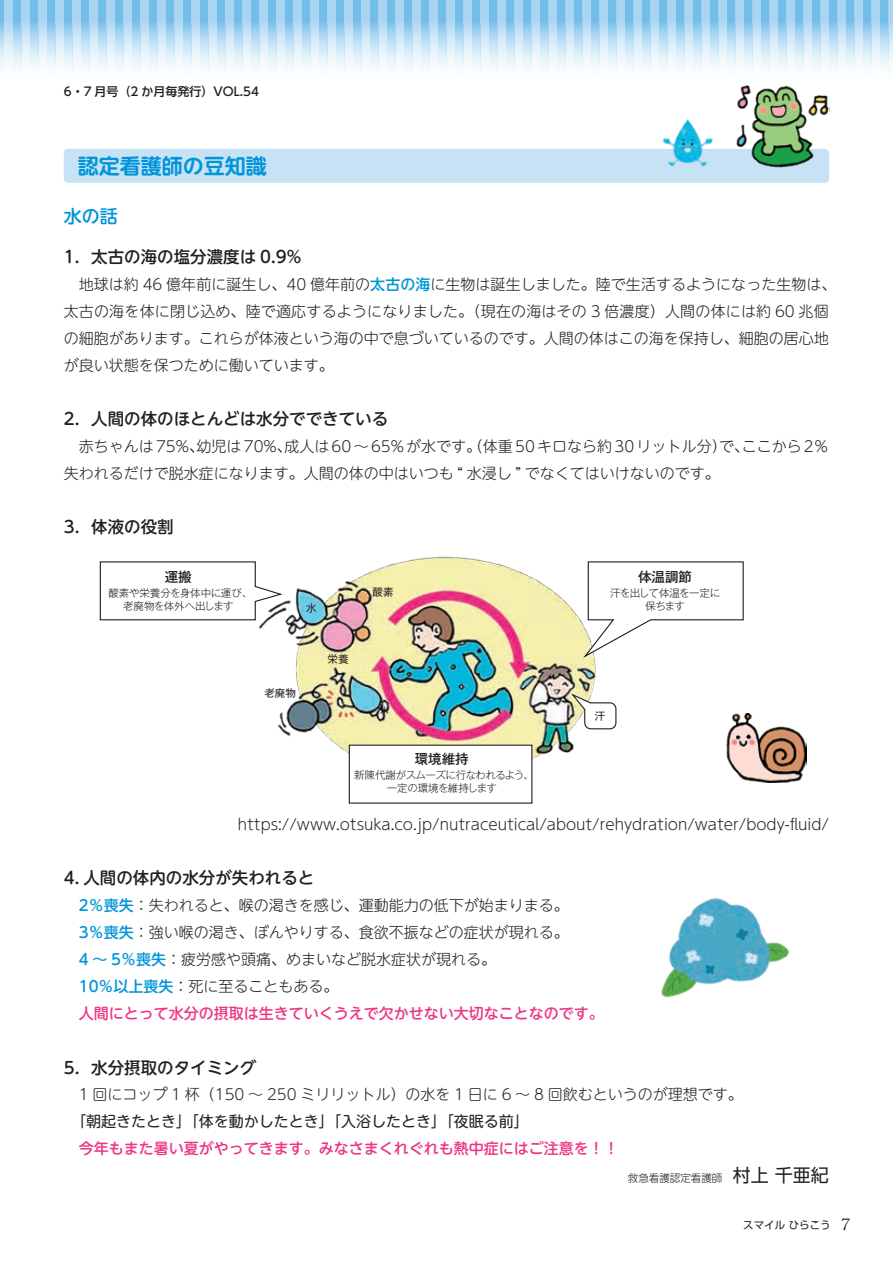
<style>
.page{position:relative;width:893px;height:1263px;background:#fff}
.page>*{position:absolute;margin:0;border:0;box-sizing:border-box;transform-origin:0 0}
.t1{font:700 21px "UD Shin M Go Pr 6 De";color:#0095d9}
.t2{font:500 18px "UD Shin M Go Pr 6";color:#0095d9}
.t3{font:500 16.5px "UD Shin M Go Pr 6";color:#231f20}
.t4{font:300 15px/27px "UD Shin M Go Pr 6";color:#231f20}
.t5{font:500 15px "UD Shin M Go Pr 6";color:#ee3684}
.t6{font:15px "UD Shin M Go Pr 6";color:#231f20}
.t7{font:500 13.5px "Gothic MB101 Pr 6";color:#231f20}
.t8{font:500 12px "UD Shin Go Pr 6";color:#231f20}
.t9{font:300 10.5px/12.6px "Gothic MB101 Pr 6";letter-spacing:-.045em;color:#231f20;text-align:center}
.t10{font:300 10.5px/12.6px "Gothic MB101 Pr 6";letter-spacing:-.02em;color:#231f20;text-align:center}
.t11{font:300 10.5px "UD Shin Go Pr 6";color:#231f20}
.t12{font:10.5px "UD Shin Go Pr 6";color:#231f20}
.t13{font:10.5px "Gothic MB101 Pr 6";color:#231f20}
.t14{font:9px "Gothic MB101 Pr 6";color:#231f20}
.s1{font-weight:500;color:#0095d9}
.s2{font-weight:500;color:#ee3684}
.s3{font-weight:400;font-size:18px}
.s4{font-family:"UD Reimin Pr 6";font-size:15px}
</style>
<div class="page">
<svg style="left:183px;top:0;width:8px;height:68px"></svg>
<svg style="left:727px;top:0;width:9px;height:71px"></svg>
<svg style="left:200px;top:0;width:8px;height:68px"></svg>
<svg style="left:744px;top:0;width:9px;height:71px"></svg>
<svg style="left:217px;top:0;width:8px;height:68px"></svg>
<svg style="left:761px;top:0;width:9px;height:71px"></svg>
<svg style="left:234px;top:0;width:8px;height:68px"></svg>
<svg style="left:778px;top:0;width:9px;height:71px"></svg>
<svg style="left:251px;top:0;width:8px;height:68px"></svg>
<svg style="left:795px;top:0;width:9px;height:71px"></svg>
<svg style="left:268px;top:0;width:8px;height:68px"></svg>
<svg style="left:812px;top:0;width:9px;height:71px"></svg>
<svg style="left:285px;top:0;width:8px;height:68px"></svg>
<svg style="left:829px;top:0;width:9px;height:71px"></svg>
<svg style="left:302px;top:0;width:8px;height:68px"></svg>
<svg style="left:846px;top:0;width:9px;height:71px"></svg>
<svg style="left:319px;top:0;width:8px;height:68px"></svg>
<svg style="left:863px;top:0;width:9px;height:71px"></svg>
<svg style="left:336px;top:0;width:8px;height:68px"></svg>
<svg style="left:880px;top:0;width:9px;height:71px"></svg>
<svg style="left:353px;top:0;width:8px;height:68px"></svg>
<svg style="left:370px;top:0;width:8px;height:68px"></svg>
<svg style="left:387px;top:0;width:8px;height:68px"></svg>
<svg style="left:404px;top:0;width:8px;height:68px"></svg>
<svg style="left:421px;top:0;width:8px;height:68px"></svg>
<svg style="left:438px;top:0;width:8px;height:68px"></svg>
<svg style="left:455px;top:0;width:8px;height:68px"></svg>
<svg style="left:472px;top:0;width:8px;height:68px"></svg>
<svg style="left:489px;top:0;width:8px;height:68px"></svg>
<svg style="left:506px;top:0;width:8px;height:68px"></svg>
<svg style="left:523px;top:0;width:8px;height:68px"></svg>
<svg style="left:540px;top:0;width:9px;height:71px"></svg>
<svg style="left:0;top:0;width:4px;height:68px"></svg>
<svg style="left:557px;top:0;width:9px;height:71px"></svg>
<svg style="left:13px;top:0;width:8px;height:68px"></svg>
<svg style="left:574px;top:0;width:9px;height:71px"></svg>
<svg style="left:30px;top:0;width:8px;height:68px"></svg>
<svg style="left:591px;top:0;width:9px;height:71px"></svg>
<svg style="left:47px;top:0;width:8px;height:68px"></svg>
<svg style="left:608px;top:0;width:9px;height:71px"></svg>
<svg style="left:64px;top:0;width:8px;height:68px"></svg>
<svg style="left:625px;top:0;width:9px;height:71px"></svg>
<svg style="left:81px;top:0;width:8px;height:68px"></svg>
<svg style="left:642px;top:0;width:9px;height:71px"></svg>
<svg style="left:98px;top:0;width:8px;height:68px"></svg>
<svg style="left:659px;top:0;width:9px;height:71px"></svg>
<svg style="left:115px;top:0;width:8px;height:68px"></svg>
<svg style="left:676px;top:0;width:9px;height:71px"></svg>
<svg style="left:132px;top:0;width:8px;height:68px"></svg>
<svg style="left:693px;top:0;width:9px;height:71px"></svg>
<svg style="left:149px;top:0;width:8px;height:68px"></svg>
<svg style="left:710px;top:0;width:9px;height:71px"></svg>
<svg style="left:166px;top:0;width:8px;height:68px"></svg>
<svg style="left:191px;top:0;width:9px;height:72px"></svg>
<svg style="left:736px;top:0;width:8px;height:63px"></svg>
<svg style="left:208px;top:0;width:9px;height:72px"></svg>
<svg style="left:753px;top:0;width:8px;height:63px"></svg>
<svg style="left:225px;top:0;width:9px;height:72px"></svg>
<svg style="left:770px;top:0;width:8px;height:63px"></svg>
<svg style="left:242px;top:0;width:9px;height:72px"></svg>
<svg style="left:787px;top:0;width:8px;height:63px"></svg>
<svg style="left:259px;top:0;width:9px;height:72px"></svg>
<svg style="left:804px;top:0;width:8px;height:63px"></svg>
<svg style="left:276px;top:0;width:9px;height:72px"></svg>
<svg style="left:821px;top:0;width:8px;height:63px"></svg>
<svg style="left:293px;top:0;width:9px;height:72px"></svg>
<svg style="left:838px;top:0;width:8px;height:63px"></svg>
<svg style="left:310px;top:0;width:9px;height:72px"></svg>
<svg style="left:855px;top:0;width:8px;height:63px"></svg>
<svg style="left:327px;top:0;width:9px;height:72px"></svg>
<svg style="left:872px;top:0;width:8px;height:63px"></svg>
<svg style="left:344px;top:0;width:9px;height:72px"></svg>
<svg style="left:889px;top:0;width:4px;height:63px"></svg>
<svg style="left:361px;top:0;width:9px;height:72px"></svg>
<svg style="left:378px;top:0;width:9px;height:72px"></svg>
<svg style="left:395px;top:0;width:9px;height:72px"></svg>
<svg style="left:412px;top:0;width:9px;height:72px"></svg>
<svg style="left:429px;top:0;width:9px;height:72px"></svg>
<svg style="left:446px;top:0;width:9px;height:72px"></svg>
<svg style="left:463px;top:0;width:9px;height:72px"></svg>
<svg style="left:480px;top:0;width:9px;height:72px"></svg>
<svg style="left:497px;top:0;width:9px;height:72px"></svg>
<svg style="left:514px;top:0;width:9px;height:72px"></svg>
<svg style="left:531px;top:0;width:9px;height:71px"></svg>
<svg style="left:549px;top:0;width:8px;height:63px"></svg>
<svg style="left:4px;top:0;width:9px;height:63px"></svg>
<svg style="left:566px;top:0;width:8px;height:63px"></svg>
<svg style="left:21px;top:0;width:9px;height:72px"></svg>
<svg style="left:583px;top:0;width:8px;height:63px"></svg>
<svg style="left:38px;top:0;width:9px;height:72px"></svg>
<svg style="left:600px;top:0;width:8px;height:63px"></svg>
<svg style="left:55px;top:0;width:9px;height:72px"></svg>
<svg style="left:617px;top:0;width:8px;height:63px"></svg>
<svg style="left:72px;top:0;width:9px;height:72px"></svg>
<svg style="left:634px;top:0;width:8px;height:63px"></svg>
<svg style="left:89px;top:0;width:9px;height:72px"></svg>
<svg style="left:651px;top:0;width:8px;height:63px"></svg>
<svg style="left:106px;top:0;width:9px;height:72px"></svg>
<svg style="left:668px;top:0;width:8px;height:63px"></svg>
<svg style="left:123px;top:0;width:9px;height:72px"></svg>
<svg style="left:685px;top:0;width:8px;height:63px"></svg>
<svg style="left:140px;top:0;width:9px;height:72px"></svg>
<svg style="left:702px;top:0;width:8px;height:63px"></svg>
<svg style="left:157px;top:0;width:9px;height:72px"></svg>
<svg style="left:719px;top:0;width:8px;height:63px"></svg>
<svg style="left:174px;top:0;width:9px;height:72px"></svg>
<div style="left:64px;top:149px;width:765px;height:34px;background:#c7e2f5;border-radius:4px"></div>
<img style="left:661px;top:898px;width:129px;height:100px">
<img style="left:736px;top:85px;width:93px;height:83px">
<img style="left:663px;top:119px;width:50px;height:48px">
<img style="left:258px;top:556px;width:359px;height:248px">
<div style="left:349px;top:745px;width:183px;height:58px;background:#fff"></div>
<div style="left:349px;top:745px;width:183px;height:59px;border:1px solid #231f20"></div>
<svg style="left:99px;top:561px;width:185px;height:60px"></svg>
<svg style="left:581px;top:561px;width:163px;height:99px"></svg>
<div style="left:585px;top:703px;width:31px;height:26px;background:#fff;border-radius:6px"></div>
<div style="left:584px;top:702px;width:32px;height:27px;border:1px solid #231f20;border-radius:6px"></div>
<img style="left:726px;top:713px;width:80px;height:69px">
<p class="t8" style="left:64px;top:81px;width:197px">6・7 月号（2 か月毎発行）VOL.54</p>
<h1 class="t1" style="left:78px;top:148px;width:191px">認定看護師の豆知識</h1>
<p class="t2" style="left:64px;top:201px;width:55px">水の話</p>
<p class="t3" style="left:64px;top:243px;width:239px">1．太古の海の塩分濃度は 0.9%</p>
<p class="t4" style="left:64px;top:270px;width:774px">　地球は約 46 億年前に誕生し、40 億年前の<span class="s1">太古の海</span>に生物は誕生しました。陸で生活するようになった生物は、太古の海を体に閉じ込め、陸で適応するようになりました。（現在の海はその 3 倍濃度）人間の体には約 60 兆個の細胞があります。これらが体液という海の中で息づいているのです。人間の体はこの海を保持し、細胞の居心地が良い状態を保つために働いています。</p>
<p class="t3" style="left:64px;top:405px;width:326px">2．人間の体のほとんどは水分でできている</p>
<p class="t4" style="left:64px;top:432px;width:767px">　赤ちゃんは75%、幼児は70%、成人は60～65%が水です。（体重50キロなら約30リットル分）で、ここから2％失われるだけで脱水症になります。人間の体の中はいつも “ 水浸し ” でなくてはいけないのです。</p>
<p class="t3" style="left:64px;top:513px;width:111px">3．体液の役割</p>
<p class="t7" style="left:165px;top:566px;width:28px">運搬</p>
<p class="t10" style="left:108px;top:586px;width:146px">酸素や栄養分を身体中に運び、老廃物を体外へ出します</p>
<p class="t13" style="left:306px;top:599px;width:12px">水</p>
<p class="t13" style="left:373px;top:583px;width:22px">酸素</p>
<p class="t13" style="left:264px;top:684px;width:33px">老廃物</p>
<p class="t13" style="left:327px;top:650px;width:22px">栄養</p>
<p class="t14" style="left:380px;top:703px;width:10px">水</p>
<p class="t7" style="left:415px;top:748px;width:55px">環境維持</p>
<p class="t9" style="left:354px;top:768px;width:181px">新陳代謝がスムーズに行なわれるよう、一定の環境を維持します</p>
<p class="t7" style="left:638px;top:566px;width:55px">体温調節</p>
<p class="t9" style="left:610px;top:586px;width:111px">汗を出して体温を一定に保ちます</p>
<p class="t13" style="left:595px;top:707px;width:12px">汗</p>
<p class="t4" style="left:238px;top:810px;width:592px">https://www.otsuka.co.jp/nutraceutical/about/rehydration/water/body-fluid/</p>
<p class="t3" style="left:64px;top:864px;width:252px">4. 人間の体内の水分が失われると</p>
<p class="t4" style="left:64px;top:891px;width:542px"><span class="s1">　2％喪失</span>：失われると、喉の渇きを感じ、運動能力の低下が始まりまる。<br><span class="s1">　3％喪失</span>：強い喉の渇き、ぼんやりする、食欲不振などの症状が現れる。<br><span class="s1">　4 ～ 5％喪失</span>：疲労感や頭痛、めまいなど脱水症状が現れる。<br><span class="s1">　10％以上喪失</span>：死に至ることもある。<br><span class="s2">　人間にとって水分の摂取は生きていくうえで欠かせない大切なことなのです。</span></p>
<p class="t3" style="left:64px;top:1053px;width:194px">5．水分摂取のタイミング</p>
<p class="t4" style="left:64px;top:1080px;width:680px">　1 回にコップ 1 杯（150 ～ 250 ミリリットル）の水を 1 日に 6 ～ 8 回飲むというのが理想です。</p>
<p class="t6" style="left:71px;top:1109px;width:459px">「朝起きたとき」「体を動かしたとき」「入浴したとき」「夜眠る前」</p>
<p class="t5" style="left:79px;top:1135px;width:542px">今年もまた暑い夏がやってきます。みなさまくれぐれも熱中症にはご注意を！！</p>
<p class="t11" style="left:628px;top:1169px;width:202px">救急看護認定看護師　<span class="s3">村上 千亜紀</span></p>
<p class="t12" style="left:743px;top:1216px;width:109px">スマイル ひらこう　<span class="s4">7</span></p>
</div>
